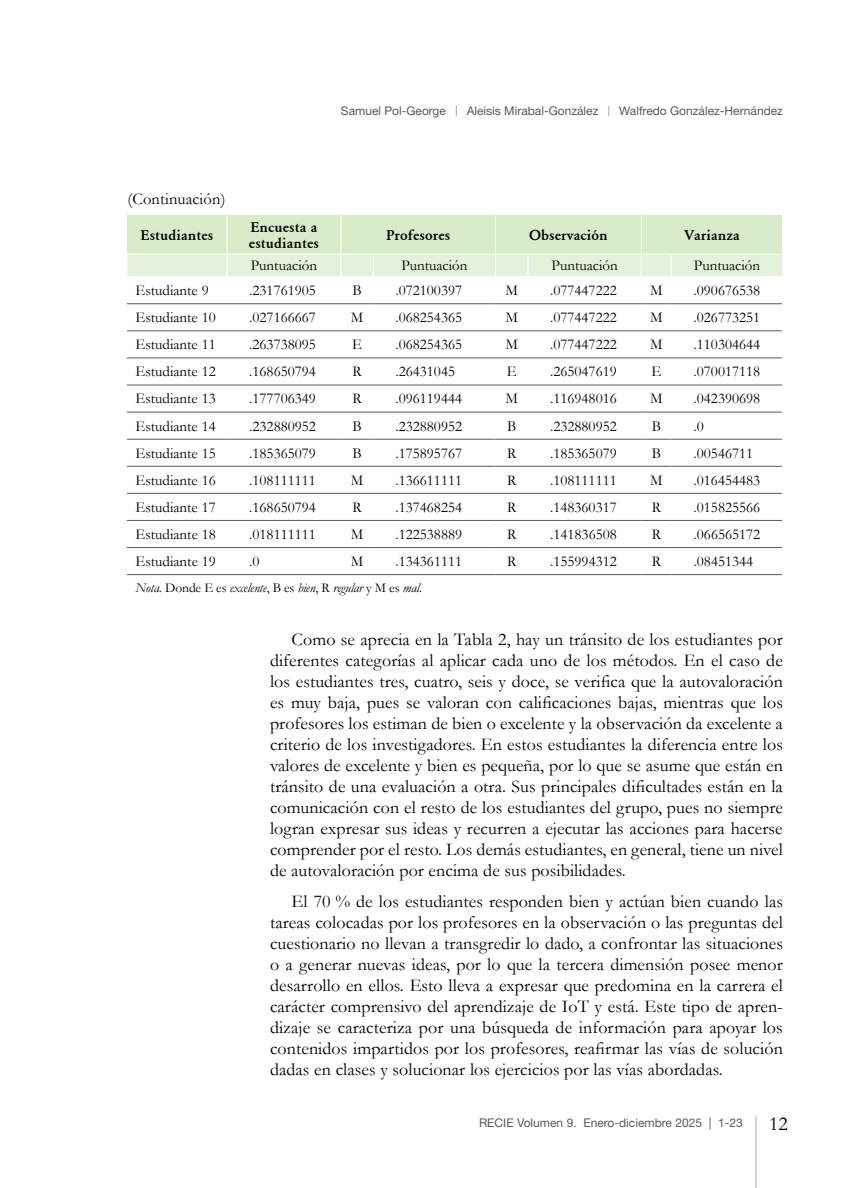
<style>
.page{position:relative;width:864px;height:1188px;background:#fff}
.page>*{position:absolute;margin:0;border:0;box-sizing:border-box;transform-origin:0 0}
.t1{font:20.1px "Garamond";color:#000}
.t2{font:18px/21px "Garamond";letter-spacing:.005em;color:#000;text-align:justify}
.t3{font:16.5px "Garamond";letter-spacing:.01em;color:#000}
.t4{font:15px "Garamond";color:#000}
.t5{font:500 15px/16.5px "Garamond";color:#000}
.t6{font:italic 13.5px "Garamond";letter-spacing:-.01em;color:#000}
.t7{font:12px "Helvetica Neue LT Std";color:#58595b}
.s1{font-style:normal}
</style>
<div class="page">
<hr style="left:756px;top:1117px;width:1px;height:71px;background:#a7a9ac">
<svg style="left:127px;top:215px;width:656px;height:361px"></svg>
<p class="t3" style="left:127px;top:189px;width:100px">(Continuación)</p>
<p class="t7" style="left:341px;top:104px;width:106px">Samuel Pol-George</p>
<p class="t7" style="left:467px;top:104px;width:133px">Aleisis Mirabal-González</p>
<p class="t7" style="left:619px;top:104px;width:165px">Walfredo González-Hernández</p>
<p class="t5" style="left:141px;top:227px;width:74px">Estudiantes</p>
<p class="t5" style="left:249px;top:219px;width:72px">Encuesta a estudiantes</p>
<p class="t5" style="left:386px;top:227px;width:66px">Profesores</p>
<p class="t5" style="left:529px;top:227px;width:80px">Observación</p>
<p class="t5" style="left:684px;top:227px;width:57px">Varianza</p>
<p class="t4" style="left:251px;top:257px;width:68px">Puntuación</p>
<p class="t4" style="left:401px;top:257px;width:68px">Puntuación</p>
<p class="t4" style="left:552px;top:257px;width:68px">Puntuación</p>
<p class="t4" style="left:694px;top:257px;width:68px">Puntuación</p>
<p class="t4" style="left:136px;top:281px;width:75px">Estudiante 9</p>
<p class="t4" style="left:249px;top:281px;width:68px">.231761905</p>
<p class="t4" style="left:353px;top:281px;width:11px">B</p>
<p class="t4" style="left:396px;top:281px;width:68px">.072100397</p>
<p class="t4" style="left:506px;top:281px;width:14px">M</p>
<p class="t4" style="left:550px;top:281px;width:68px">.077447222</p>
<p class="t4" style="left:650px;top:281px;width:14px">M</p>
<p class="t4" style="left:694px;top:281px;width:68px">.090676538</p>
<p class="t4" style="left:136px;top:309px;width:82px">Estudiante 10</p>
<p class="t4" style="left:249px;top:309px;width:68px">.027166667</p>
<p class="t4" style="left:351px;top:309px;width:14px">M</p>
<p class="t4" style="left:396px;top:309px;width:68px">.068254365</p>
<p class="t4" style="left:506px;top:309px;width:14px">M</p>
<p class="t4" style="left:550px;top:309px;width:68px">.077447222</p>
<p class="t4" style="left:650px;top:309px;width:14px">M</p>
<p class="t4" style="left:694px;top:309px;width:68px">.026773251</p>
<p class="t4" style="left:136px;top:336px;width:82px">Estudiante 11</p>
<p class="t4" style="left:249px;top:336px;width:68px">.263738095</p>
<p class="t4" style="left:352px;top:336px;width:11px">E</p>
<p class="t4" style="left:396px;top:336px;width:68px">.068254365</p>
<p class="t4" style="left:506px;top:336px;width:14px">M</p>
<p class="t4" style="left:550px;top:336px;width:68px">.077447222</p>
<p class="t4" style="left:650px;top:336px;width:14px">M</p>
<p class="t4" style="left:694px;top:336px;width:68px">.110304644</p>
<p class="t4" style="left:136px;top:363px;width:82px">Estudiante 12</p>
<p class="t4" style="left:249px;top:363px;width:68px">.168650794</p>
<p class="t4" style="left:352px;top:363px;width:11px">R</p>
<p class="t4" style="left:396px;top:363px;width:61px">.26431045</p>
<p class="t4" style="left:507px;top:363px;width:11px">E</p>
<p class="t4" style="left:550px;top:363px;width:68px">.265047619</p>
<p class="t4" style="left:652px;top:363px;width:11px">E</p>
<p class="t4" style="left:694px;top:363px;width:68px">.070017118</p>
<p class="t4" style="left:136px;top:390px;width:82px">Estudiante 13</p>
<p class="t4" style="left:249px;top:390px;width:68px">.177706349</p>
<p class="t4" style="left:352px;top:390px;width:11px">R</p>
<p class="t4" style="left:396px;top:390px;width:68px">.096119444</p>
<p class="t4" style="left:506px;top:390px;width:14px">M</p>
<p class="t4" style="left:550px;top:390px;width:68px">.116948016</p>
<p class="t4" style="left:650px;top:390px;width:14px">M</p>
<p class="t4" style="left:694px;top:390px;width:68px">.042390698</p>
<p class="t4" style="left:136px;top:417px;width:82px">Estudiante 14</p>
<p class="t4" style="left:249px;top:417px;width:68px">.232880952</p>
<p class="t4" style="left:353px;top:417px;width:11px">B</p>
<p class="t4" style="left:396px;top:417px;width:68px">.232880952</p>
<p class="t4" style="left:507px;top:417px;width:11px">B</p>
<p class="t4" style="left:550px;top:417px;width:68px">.232880952</p>
<p class="t4" style="left:652px;top:417px;width:11px">B</p>
<p class="t4" style="left:694px;top:417px;width:12px">.0</p>
<p class="t4" style="left:136px;top:444px;width:82px">Estudiante 15</p>
<p class="t4" style="left:249px;top:444px;width:68px">.185365079</p>
<p class="t4" style="left:353px;top:444px;width:11px">B</p>
<p class="t4" style="left:396px;top:444px;width:68px">.175895767</p>
<p class="t4" style="left:507px;top:444px;width:11px">R</p>
<p class="t4" style="left:550px;top:444px;width:68px">.185365079</p>
<p class="t4" style="left:652px;top:444px;width:11px">B</p>
<p class="t4" style="left:694px;top:444px;width:61px">.00546711</p>
<p class="t4" style="left:136px;top:471px;width:82px">Estudiante 16</p>
<p class="t4" style="left:249px;top:471px;width:68px">.108111111</p>
<p class="t4" style="left:351px;top:471px;width:14px">M</p>
<p class="t4" style="left:396px;top:471px;width:68px">.136611111</p>
<p class="t4" style="left:507px;top:471px;width:11px">R</p>
<p class="t4" style="left:550px;top:471px;width:68px">.108111111</p>
<p class="t4" style="left:650px;top:471px;width:14px">M</p>
<p class="t4" style="left:694px;top:471px;width:68px">.016454483</p>
<p class="t4" style="left:136px;top:498px;width:82px">Estudiante 17</p>
<p class="t4" style="left:249px;top:498px;width:68px">.168650794</p>
<p class="t4" style="left:352px;top:498px;width:11px">R</p>
<p class="t4" style="left:396px;top:498px;width:68px">.137468254</p>
<p class="t4" style="left:507px;top:498px;width:11px">R</p>
<p class="t4" style="left:550px;top:498px;width:68px">.148360317</p>
<p class="t4" style="left:652px;top:498px;width:11px">R</p>
<p class="t4" style="left:694px;top:498px;width:68px">.015825566</p>
<p class="t4" style="left:136px;top:525px;width:82px">Estudiante 18</p>
<p class="t4" style="left:249px;top:525px;width:68px">.018111111</p>
<p class="t4" style="left:351px;top:525px;width:14px">M</p>
<p class="t4" style="left:396px;top:525px;width:68px">.122538889</p>
<p class="t4" style="left:507px;top:525px;width:11px">R</p>
<p class="t4" style="left:550px;top:525px;width:68px">.141836508</p>
<p class="t4" style="left:652px;top:525px;width:11px">R</p>
<p class="t4" style="left:694px;top:525px;width:68px">.066565172</p>
<p class="t4" style="left:136px;top:552px;width:82px">Estudiante 19</p>
<p class="t4" style="left:249px;top:552px;width:12px">.0</p>
<p class="t4" style="left:351px;top:552px;width:14px">M</p>
<p class="t4" style="left:396px;top:552px;width:68px">.134361111</p>
<p class="t4" style="left:507px;top:552px;width:11px">R</p>
<p class="t4" style="left:550px;top:552px;width:68px">.155994312</p>
<p class="t4" style="left:652px;top:552px;width:11px">R</p>
<p class="t4" style="left:694px;top:552px;width:61px">.08451344</p>
<p class="t6" style="left:136px;top:580px;width:288px">Nota. <span class="s1">Donde E es</span> excelente<span class="s1">, B es</span> bien<span class="s1">, R</span> regular <span class="s1">y M es</span> mal<span class="s1">.</span></p>
<p class="t2" style="left:270px;top:628px;width:514px;text-indent:22px">Como se aprecia en la Tabla 2, hay un tránsito de los estudiantes por diferentes categorías al aplicar cada uno de los métodos. En el caso de los estudiantes tres, cuatro, seis y doce, se verifica que la autovaloración es muy baja, pues se valoran con calificaciones bajas, mientras que los profesores los estiman de bien o excelente y la observación da excelente a criterio de los investigadores. En estos estudiantes la diferencia entre los valores de excelente y bien es pequeña, por lo que se asume que están en tránsito de una evaluación a otra. Sus principales dificultades están en la comunicación con el resto de los estudiantes del grupo, pues no siempre logran expresar sus ideas y recurren a ejecutar las acciones para hacerse comprender por el resto. Los demás estudiantes, en general, tiene un nivel de autovaloración por encima de sus posibilidades.</p>
<p class="t2" style="left:270px;top:891px;width:515px;text-indent:22px">El 70 % de los estudiantes responden bien y actúan bien cuando las tareas colocadas por los profesores en la observación o las preguntas del cuestionario no llevan a transgredir lo dado, a confrontar las situaciones o a generar nuevas ideas, por lo que la tercera dimensión posee menor desarrollo en ellos. Esto lleva a expresar que predomina en la carrera el carácter comprensivo del aprendizaje de IoT y está. Este tipo de apren&shy;dizaje se caracteriza por una búsqueda de información para apoyar los contenidos impartidos por los profesores, reafirmar las vías de solución dadas en clases y solucionar los ejercicios por las vías abordadas.</p>
<p class="t7" style="left:479px;top:1116px;width:265px">RECIE Volumen 9. Enero-diciembre 2025 | 1-23</p>
<p class="t1" style="left:769px;top:1111px;width:20px">12</p>
</div>
